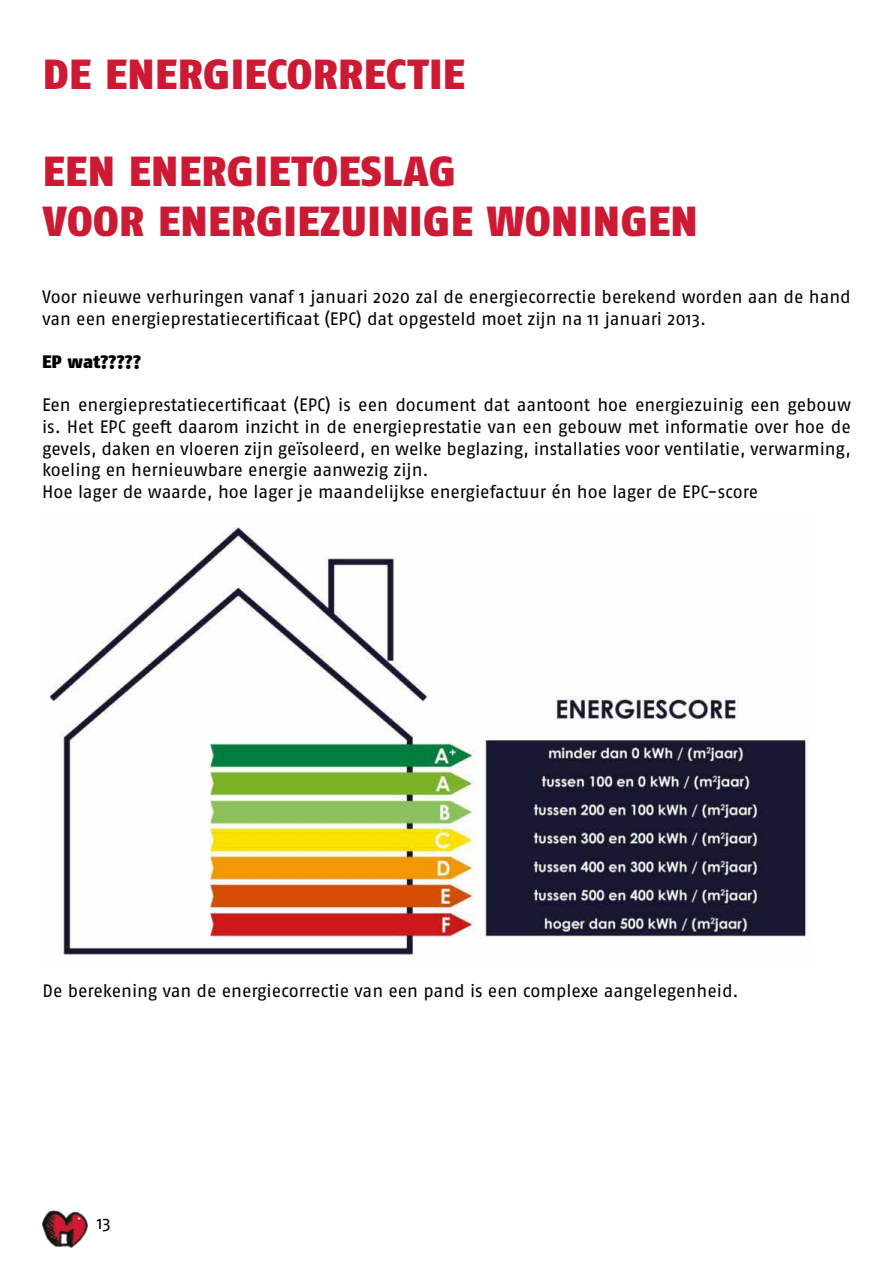
<style>
.page{position:relative;width:893px;height:1263px;background:#fff}
.page>*{position:absolute;margin:0;border:0;box-sizing:border-box;transform-origin:0 0}
.t1{font:900 42px/50.4px "Fago OT";letter-spacing:.01em;color:#cd1a34}
.t2{font:18px/21.6px "Fago OT";letter-spacing:-.005em;color:#000}
.t3{font:900 18px "Fago OT";color:#000}
</style>
<div class="page">
<img style="left:43px;top:1211px;width:44px;height:36px">
<img style="left:49px;top:527px;width:761px;height:431px">
<h1 class="t1" style="left:43px;top:49px;width:424px">DE ENERGIECORRECTIE</h1>
<h1 class="t1" style="left:43px;top:146px;width:657px">EEN ENERGIETOESLAG<br>VOOR ENERGIEZUINIGE WONINGEN</h1>
<p class="t2" style="left:42px;top:286px;width:810px">Voor nieuwe verhuringen vanaf 1 januari 2020 zal de energiecorrectie berekend worden aan de hand van een energieprestatiecertificaat (EPC) dat opgesteld moet zijn na 11 januari 2013.</p>
<p class="t3" style="left:42px;top:351px;width:101px">EP WAT?????</p>
<p class="t2" style="left:42px;top:394px;width:810px">Een energieprestatiecertificaat (EPC) is een document dat aantoont hoe energiezuinig een gebouw is. Het EPC geeft daarom inzicht in de energieprestatie van een gebouw met informatie over hoe de gevels, daken en vloeren zijn geïsoleerd, en welke beglazing, installaties voor ventilatie, verwarming, koeling en hernieuwbare energie aanwezig zijn.<br>Hoe lager de waarde, hoe lager je maandelijkse energiefactuur én hoe lager de EPC-score</p>
<p class="t2" style="left:43px;top:979px;width:698px">De berekening van de energiecorrectie van een pand is een complexe aangelegenheid.</p>
<p class="t2" style="left:97px;top:1212px;width:16px">13</p>
</div>
